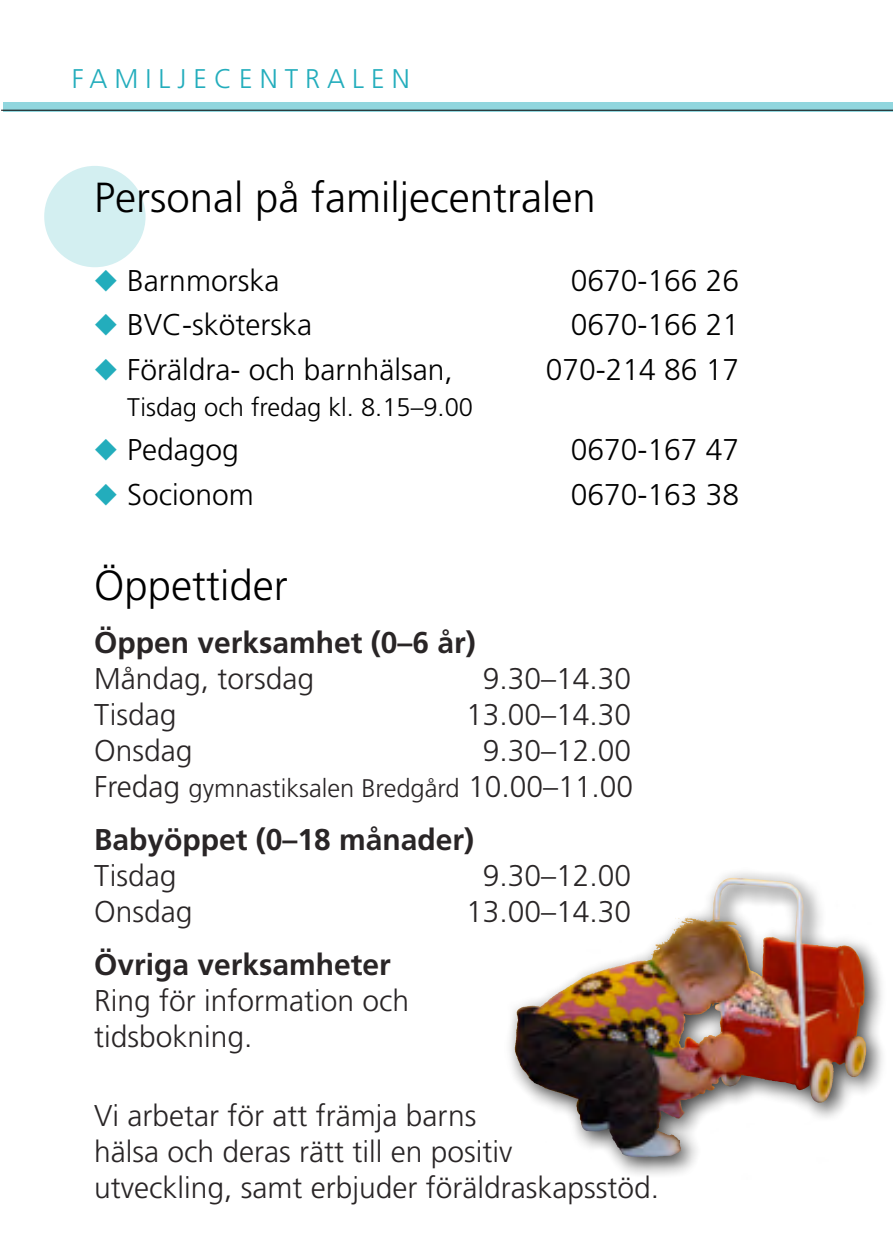
<style>
.page{position:relative;width:893px;height:1259px;background:#fff}
.page>*{position:absolute;margin:0;border:0;box-sizing:border-box;transform-origin:0 0}
.Underrubrik_H2{font:300 42px "Frutiger LT";color:#000}
.Brödtext{font:300 30px/36px "Frutiger LT";color:#292526}
.t1{font:300 30px "Frutiger LT";color:#000}
.Underrubrik_H3{font:700 30px "Frutiger LT";color:#292526}
.t2{font:300 27px "Frutiger LT";letter-spacing:.26em;color:#23adbc}
.Brödtext-2{font:300 25.5px "Frutiger LT";color:#292526}
.t3{font:300 25.5px "Frutiger LT";color:#000}
.s1{color:#23adbc}
.s2{font-size:30px}
</style>
<div class="page">
<div style="left:4px;top:102px;width:889px;height:9px;background:#91d6de"></div>
<hr style="left:1px;top:110px;width:892px;height:1px;background:#000">
<div style="left:44px;top:166px;width:102px;height:101px;background:#d3eff1;border-radius:50%"></div>
<div style="left:504px;top:867px;width:385px;height:313px;background:#000;opacity:.75"></div>
<img style="left:681px;top:878px;width:52px;height:46px">
<p class="t2" style="left:72px;top:64px;width:339px">FAMILJECENTRALEN</p>
<h2 class="Underrubrik_H2" style="left:94px;top:174px;width:503px">Personal på familjecentralen</h2>
<p class="t1" style="left:94px;top:263px;width:187px"><span class="s1">◆</span> Barnmorska</p>
<p class="t1" style="left:571px;top:263px;width:170px">0670-166 26</p>
<p class="t1" style="left:94px;top:308px;width:220px"><span class="s1">◆</span> BVC-sköterska</p>
<p class="t1" style="left:571px;top:308px;width:170px">0670-166 21</p>
<p class="t1" style="left:94px;top:352px;width:360px"><span class="s1">◆</span> Föräldra- och barnhälsan,</p>
<p class="t1" style="left:546px;top:352px;width:195px">070-214 86 17</p>
<p class="t3" style="left:127px;top:392px;width:347px">Tisdag och fredag kl. 8.15–9.00</p>
<p class="t1" style="left:94px;top:433px;width:146px"><span class="s1">◆</span> Pedagog</p>
<p class="t1" style="left:571px;top:433px;width:170px">0670-167 47</p>
<p class="t1" style="left:94px;top:477px;width:161px"><span class="s1">◆</span> Socionom</p>
<p class="t1" style="left:571px;top:477px;width:170px">0670-163 38</p>
<h2 class="Underrubrik_H2" style="left:94px;top:561px;width:195px">Öppettider</h2>
<h3 class="Underrubrik_H3" style="left:94px;top:624px;width:383px">Öppen verksamhet (0–6 år)</h3>
<p class="Brödtext" style="left:94px;top:661px;width:222px">Måndag, torsdag</p>
<p class="Brödtext" style="left:483px;top:661px;width:150px">9.30–14.30</p>
<p class="Brödtext" style="left:94px;top:697px;width:84px">Tisdag</p>
<p class="Brödtext" style="left:466px;top:697px;width:167px">13.00–14.30</p>
<p class="Brödtext" style="left:94px;top:733px;width:100px">Onsdag</p>
<p class="Brödtext" style="left:483px;top:733px;width:150px">9.30–12.00</p>
<p class="Brödtext-2" style="left:94px;top:773px;width:541px"><span class="s2">Fredag</span> gymnastiksalen Bredgård <span class="s2">10.00–11.00</span></p>
<h3 class="Underrubrik_H3" style="left:94px;top:821px;width:382px">Babyöppet (0–18 månader)</h3>
<p class="Brödtext" style="left:94px;top:858px;width:84px">Tisdag</p>
<p class="Brödtext" style="left:483px;top:858px;width:150px">9.30–12.00</p>
<p class="Brödtext" style="left:94px;top:894px;width:100px">Onsdag</p>
<p class="Brödtext" style="left:466px;top:894px;width:167px">13.00–14.30</p>
<h3 class="Underrubrik_H3" style="left:94px;top:946px;width:298px">Övriga verksamheter</h3>
<p class="Brödtext" style="left:94px;top:983px;width:317px">Ring för information och tidsbokning.</p>
<p class="Brödtext" style="left:94px;top:1098px;width:567px">Vi arbetar för att främja barns<br>hälsa och deras rätt till en positiv<br>utveckling, samt erbjuder föräldraskapsstöd.</p>
</div>
